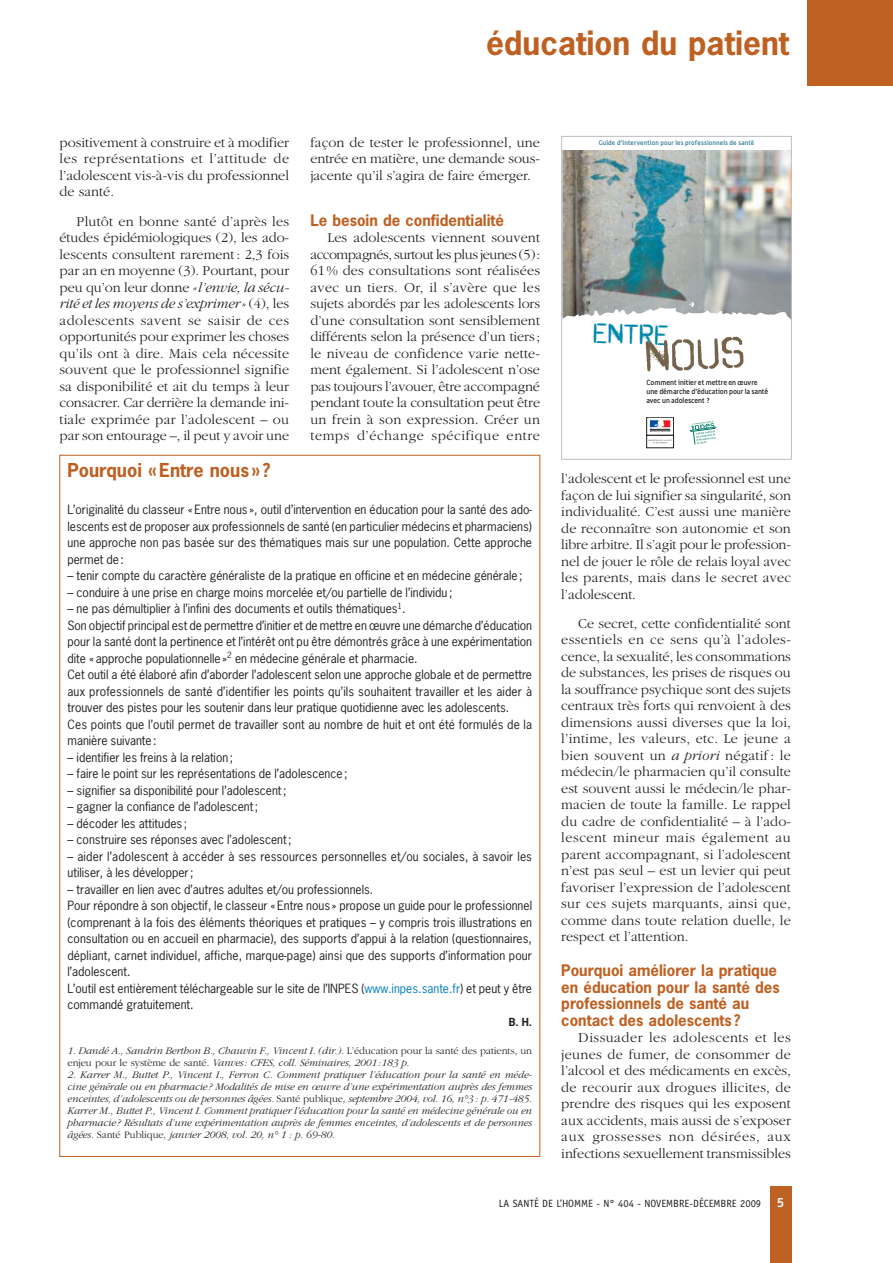
<style>
.page{position:relative;width:893px;height:1263px;background:#fff}
.page>*{position:absolute;margin:0;border:0;box-sizing:border-box;transform-origin:0 0}
.t1{font:44.4px "Octin Spraypaint Free";color:#75634b;scale:1.09 1}
.t2{font:700 31.5px "News Gothic";color:#be6021}
.t3{font:28.35px "Octin Spraypaint Free";color:#08a;scale:1.09 1}
.t4{font:700 18px "News Gothic";color:#be6021}
.t5{font:700 15px/16.5px "News Gothic";color:#be6021}
.t6{font:300 14.25px/16.5px "Garamond";color:#231f20;text-align:justify}
.t7{font:12px/16.5px "News Gothic";color:#231f20}
.t8{font:italic 300 10.5px/12px "Garamond";letter-spacing:-.005em;color:#231f20}
.t9{font:10.5px "Officina Sans";color:#231f20}
.t10{font:700 10.5px "News Gothic";color:#231f20}
.t11{font:500 7.35px/8.9px "Alwyn OT";letter-spacing:-.01em;color:#231f20}
.t12{font:500 6.45px "Alwyn OT";letter-spacing:.02em;color:#297794}
.s1{font-style:italic}
.s2{color:#007dbd}
.s3{font-style:normal}
.s4{font-weight:700;font-size:13.5px;color:#fff}
</style>
<div class="page">
<div style="left:770px;top:1186px;width:21px;height:77px;background:#be6021"></div>
<div style="left:808px;top:0;width:85px;height:85px;background:#be6021"></div>
<img style="left:563px;top:150px;width:227px;height:152px">
<svg style="left:690px;top:421px;width:26px;height:23px"></svg>
<div style="left:647px;top:435px;width:27px;height:13px;border:1px solid #231f20"></div>
<svg style="left:648px;top:439px;width:24px;height:4px"></svg>
<svg style="left:650px;top:420px;width:21px;height:12px"></svg>
<svg style="left:563px;top:302px;width:227px;height:17px"></svg>
<div style="left:561px;top:136px;width:231px;height:324px;border:1px solid #bcc0c4"></div>
<h2 class="t2" style="left:486px;top:31px;width:305px">éducation du patient</h2>
<p class="t6" style="left:60px;top:135px;width:231px">positivement à construire et à modifier les représentations et l’attitude de l’adolescent vis-à-vis du professionnel de santé.</p>
<p class="t6" style="left:60px;top:214px;width:231px;text-indent:17px">Plutôt en bonne santé d’après les études épidémiologiques (2), les ado&shy;lescents consultent rarement : 2,3 fois par an en moyenne (3). Pourtant, pour peu qu’on leur donne <span class="s1">« l’envie, la sécu&shy;rité et les moyens de s’exprimer »</span> (4), les adolescents savent se saisir de ces opportunités pour exprimer les choses qu’ils ont à dire. Mais cela nécessite souvent que le professionnel signifie sa disponibilité et ait du temps à leur consacrer. Car derrière la demande ini&shy;tiale exprimée par l’adolescent – ou par son entourage –, il peut y avoir une</p>
<p class="t6" style="left:310px;top:135px;width:231px">façon de tester le professionnel, une entrée en matière, une demande sous&shy;jacente qu’il s’agira de faire émerger.</p>
<p class="t5" style="left:310px;top:213px;width:195px">Le besoin de confidentialité</p>
<p class="t6" style="left:310px;top:230px;width:231px;text-indent:17px">Les adolescents viennent souvent accompagnés, surtout les plus jeunes (5) :<br>61 % des consultations sont réalisées avec un tiers. Or, il s’avère que les sujets abordés par les adolescents lors d’une consultation sont sensiblement différents selon la présence d’un tiers ; le niveau de confidence varie nette&shy;ment également. Si l’adolescent n’ose pas toujours l’avouer, être accompagné pendant toute la consultation peut être un frein à son expression. Créer un temps d’échange spécifique entre</p>
<p class="t12" style="left:599px;top:139px;width:157px">Guide d’intervention pour les professionnels de santé</p>
<h3 class="t3" style="left:593px;top:316px;width:72px;rotate:2deg">ENTRE</h3>
<h1 class="t1" style="left:642px;top:331px;width:95px;rotate:-3deg">NOUS</h1>
<p class="t11" style="left:646px;top:378px;width:123px">Comment initier et mettre en œuvre une démarche d’éducation pour la santé avec un adolescent ?</p>
<p class="t4" style="left:67px;top:463px;width:204px">Pourquoi « Entre nous » ?</p>
<p class="t7" style="left:67px;top:502px;width:466px;text-align:justify">L’originalité du classeur « Entre nous », outil d’intervention en éducation pour la santé des ado&shy;lescents est de proposer aux professionnels de santé (en particulier médecins et pharmaciens) une approche non pas basée sur des thématiques mais sur une population. Cette approche permet de :</p>
<p class="t7" style="left:67px;top:568px;width:457px">– tenir compte du caractère généraliste de la pratique en officine et en médecine générale ;</p>
<p class="t7" style="left:67px;top:585px;width:386px">– conduire à une prise en charge moins morcelée et/ou partielle de l’individu ;</p>
<p class="t7" style="left:67px;top:601px;width:466px">– ne pas démultiplier à l’infini des documents et outils thématiques<sup>1</sup>.<br>Son objectif principal est de permettre d’initier et de mettre en œuvre une démarche d’éducation pour la santé dont la pertinence et l’intérêt ont pu être démontrés grâce à une expérimentation dite « approche populationnelle »<sup>2</sup> en médecine générale et pharmacie.<br>Cet outil a été élaboré afin d’aborder l’adolescent selon une approche globale et de permettre aux professionnels de santé d’identifier les points qu’ils souhaitent travailler et les aider à trouver des pistes pour les soutenir dans leur pratique quotidienne avec les adolescents.<br>Ces points que l’outil permet de travailler sont au nombre de huit et ont été formulés de la manière suivante :</p>
<p class="t7" style="left:67px;top:750px;width:167px">– identifier les freins à la relation ;</p>
<p class="t7" style="left:67px;top:766px;width:282px">– faire le point sur les représentations de l’adolescence ;</p>
<p class="t7" style="left:67px;top:783px;width:221px">– signifier sa disponibilité pour l’adolescent ;</p>
<p class="t7" style="left:67px;top:799px;width:192px">– gagner la confiance de l’adolescent ;</p>
<p class="t7" style="left:67px;top:816px;width:121px">– décoder les attitudes ;</p>
<p class="t7" style="left:67px;top:832px;width:226px">– construire ses réponses avec l’adolescent ;</p>
<p class="t7" style="left:67px;top:849px;width:466px">– aider l’adolescent à accéder à ses ressources personnelles et/ou sociales, à savoir les utiliser, à les développer ;</p>
<p class="t7" style="left:67px;top:882px;width:466px">– travailler en lien avec d’autres adultes et/ou professionnels.<br>Pour répondre à son objectif, le classeur « Entre nous » propose un guide pour le professionnel (comprenant à la fois des éléments théoriques et pratiques – y compris trois illustrations en consultation ou en accueil en pharmacie), des supports d’appui à la relation (questionnaires, dépliant, carnet individuel, affiche, marque-page) ainsi que des supports d’information pour l’adolescent.<br>L’outil est entièrement téléchargeable sur le site de l’INPES (<span class="s2">www.inpes.sante.fr</span>) et peut y être commandé gratuitement.</p>
<p class="t10" style="left:509px;top:1017px;width:25px">B. H.</p>
<p class="t8" style="left:67px;top:1046px;width:466px">1. Dandé A., Sandrin Berthon B., Chauvin F., Vincent I. (dir.). <span class="s3">L’éducation pour la santé des patients, un enjeu pour le système de santé.</span> Vanves : CFES, coll. Séminaires, 2001 :183 p.</p>
<p class="t8" style="left:67px;top:1070px;width:466px;text-align:justify">2. Karrer M., Buttet P., Vincent I., Ferron C. Comment pratiquer l’éducation pour la santé en méde&shy;cine générale ou en pharmacie ? Modalités de mise en œuvre d’une expérimentation auprès des femmes enceintes, d’adolescents ou de personnes âgées. <span class="s3">Santé publique</span>, septembre 2004, vol. 16, n°3 : p. 471-485.<br>Karrer M., Buttet P., Vincent I. Comment pratiquer l’éducation pour la santé en médecine générale ou en pharmacie ? Résultats d’une expérimentation auprès de femmes enceintes, d’adolescents et de personnes âgées. <span class="s3">Santé Publique</span>, janvier 2008, vol. 20, n° 1 : p. 69-80.</p>
<p class="t6" style="left:561px;top:471px;width:231px">l’adolescent et le professionnel est une façon de lui signifier sa singularité, son individualité. C’est aussi une manière de reconnaître son autonomie et son libre arbitre. Il s’agit pour le profession&shy;nel de jouer le rôle de relais loyal avec les parents, mais dans le secret avec l’adolescent.</p>
<p class="t6" style="left:561px;top:616px;width:231px;text-indent:17px">Ce secret, cette confidentialité sont essentiels en ce sens qu’à l’adoles&shy;cence, la sexualité, les consommations de substances, les prises de risques ou la souffrance psychique sont des sujets centraux très forts qui renvoient à des dimensions aussi diverses que la loi, l’intime, les valeurs, etc. Le jeune a bien souvent un <span class="s1">a priori</span> négatif : le médecin/le pharmacien qu’il consulte est souvent aussi le médecin/le phar&shy;macien de toute la famille. Le rappel du cadre de confidentialité – à l’ado&shy;lescent mineur mais également au parent accompagnant, si l’adolescent n’est pas seul – est un levier qui peut favoriser l’expression de l’adolescent sur ces sujets marquants, ainsi que, comme dans toute relation duelle, le respect et l’attention.</p>
<p class="t5" style="left:561px;top:963px;width:220px">Pourquoi améliorer la pratique en éducation pour la santé des professionnels de santé au contact des adolescents ?</p>
<p class="t6" style="left:561px;top:1030px;width:231px;text-indent:17px">Dissuader les adolescents et les jeunes de fumer, de consommer de l’alcool et des médicaments en excès, de recourir aux drogues illicites, de prendre des risques qui les exposent aux accidents, mais aussi de s’exposer aux grossesses non désirées, aux infections sexuellement transmissibles</p>
<p class="t9" style="left:499px;top:1200px;width:287px">LA SANTÉ DE L’HOMME - N° 404 - NOVEMBRE-DÉCEMBRE 2009 <span class="s4">5</span></p>
</div>
